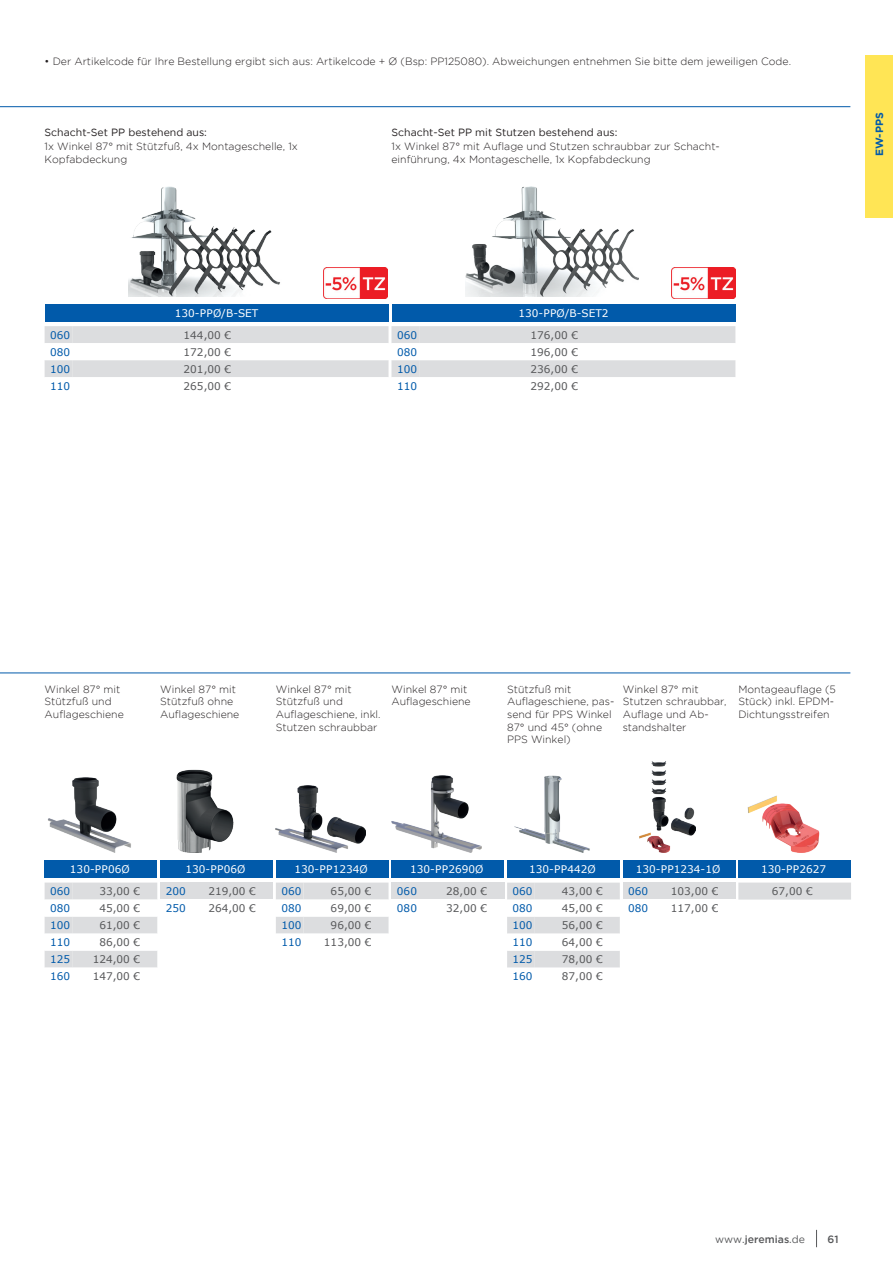
<style>
.page{position:relative;width:893px;height:1263px;background:#fff}
.page>*{position:absolute;margin:0;border:0;box-sizing:border-box;transform-origin:0 0}
.t1{font:300 10.5px/12.6px "Gotham";color:#231f20}
.t2{font:10.5px "Verdana";color:#57585a}
.t3{font:10.5px "Verdana";color:#fff}
.t4{font:10.5px "Verdana";color:#015aaa}
.t5{font:10.5px "Gotham";color:#231f20}
.t6{font:500 10.5px "Gotham";color:#57585a}
.t7{font:700 10.5px "Gotham";color:#015aaa}
.s1{font-weight:400}
</style>
<div class="page">
<hr style="left:0;top:106px;width:850px;height:1px;background:#015aaa">
<div style="left:865px;top:55px;width:28px;height:163px;background:#ffe555"></div>
<hr style="left:0;top:672px;width:850px;height:1px;background:#015aaa">
<svg style="left:816px;top:1230px;width:1px;height:17px"></svg>
<div style="left:45px;top:304px;width:343px;height:18px;background:#015aaa"></div>
<img style="left:129px;top:186px;width:151px;height:110px">
<div style="left:392px;top:304px;width:343px;height:18px;background:#015aaa"></div>
<img style="left:465px;top:186px;width:174px;height:110px">
<svg style="left:45px;top:326px;width:690px;height:51px"></svg>
<img style="left:323px;top:267px;width:64px;height:32px">
<img style="left:672px;top:267px;width:64px;height:32px">
<div style="left:45px;top:861px;width:112px;height:17px;background:#015aaa"></div>
<img style="left:48px;top:777px;width:83px;height:75px">
<svg style="left:45px;top:882px;width:112px;height:86px"></svg>
<div style="left:160px;top:861px;width:113px;height:17px;background:#015aaa"></div>
<img style="left:176px;top:769px;width:58px;height:83px">
<div style="left:160px;top:882px;width:28px;height:17px;background:#dcdddf"></div>
<div style="left:188px;top:882px;width:85px;height:17px;background:#dcdddf"></div>
<div style="left:276px;top:861px;width:113px;height:17px;background:#015aaa"></div>
<img style="left:276px;top:786px;width:90px;height:66px">
<svg style="left:276px;top:882px;width:113px;height:52px"></svg>
<div style="left:391px;top:861px;width:113px;height:17px;background:#015aaa"></div>
<img style="left:391px;top:776px;width:90px;height:76px">
<div style="left:391px;top:882px;width:116px;height:34px;background:linear-gradient(to bottom,#fff,#fff)"></div>
<div style="left:391px;top:882px;width:28px;height:17px;background:#dcdddf"></div>
<div style="left:419px;top:882px;width:85px;height:17px;background:#dcdddf"></div>
<div style="left:391px;top:899px;width:28px;height:17px;background:#fff"></div>
<div style="left:419px;top:899px;width:85px;height:17px;background:#fff"></div>
<div style="left:507px;top:861px;width:113px;height:17px;background:#015aaa"></div>
<img style="left:514px;top:775px;width:76px;height:77px">
<svg style="left:507px;top:883px;width:113px;height:85px"></svg>
<div style="left:623px;top:861px;width:112px;height:17px;background:#015aaa"></div>
<img style="left:640px;top:761px;width:56px;height:91px">
<svg style="left:735px;top:882px;width:1px;height:17px"></svg>
<div style="left:623px;top:882px;width:27px;height:17px;background:#dcdddf"></div>
<div style="left:650px;top:882px;width:85px;height:17px;background:#dcdddf"></div>
<div style="left:738px;top:861px;width:113px;height:17px;background:#015aaa"></div>
<img style="left:747px;top:795px;width:73px;height:57px">
<div style="left:738px;top:882px;width:113px;height:17px;background:#dcdddf"></div>
<p class="t1" style="left:45px;top:55px;width:748px">• Der Artikelcode für Ihre Bestellung ergibt sich aus: Artikelcode + Ø (Bsp: PP125080). Abweichungen entnehmen Sie bitte dem jeweiligen Code.</p>
<p class="t5" style="left:45px;top:126px;width:164px">Schacht-Set PP bestehend aus:</p>
<p class="t5" style="left:391px;top:126px;width:227px">Schacht-Set PP mit Stutzen bestehend aus:</p>
<p class="t1" style="left:45px;top:140px;width:255px">1x Winkel 87° mit Stützfuß, 4x Montageschelle, 1x<br>Kopfabdeckung</p>
<p class="t1" style="left:391px;top:140px;width:330px">1x Winkel 87° mit Auflage und Stutzen schraubbar zur Schacht&shy;einführung, 4x Montageschelle, 1x Kopfabdeckung</p>
<p class="t3" style="left:175px;top:306px;width:85px">130-PPØ/B-SET</p>
<p class="t3" style="left:518px;top:306px;width:92px">130-PPØ/B-SET2</p>
<p class="t4" style="left:50px;top:328px;width:22px">060</p>
<p class="t2" style="left:184px;top:328px;width:49px">144,00 €</p>
<p class="t4" style="left:50px;top:345px;width:22px">080</p>
<p class="t2" style="left:184px;top:345px;width:49px">172,00 €</p>
<p class="t4" style="left:50px;top:362px;width:22px">100</p>
<p class="t2" style="left:184px;top:362px;width:49px">201,00 €</p>
<p class="t4" style="left:50px;top:379px;width:22px">110</p>
<p class="t2" style="left:184px;top:379px;width:49px">265,00 €</p>
<p class="t4" style="left:397px;top:328px;width:22px">060</p>
<p class="t2" style="left:530px;top:328px;width:49px">176,00 €</p>
<p class="t4" style="left:397px;top:345px;width:22px">080</p>
<p class="t2" style="left:530px;top:345px;width:49px">196,00 €</p>
<p class="t4" style="left:397px;top:362px;width:22px">100</p>
<p class="t2" style="left:530px;top:362px;width:49px">236,00 €</p>
<p class="t4" style="left:397px;top:379px;width:22px">110</p>
<p class="t2" style="left:530px;top:379px;width:49px">292,00 €</p>
<p class="t7" style="left:872px;top:156px;width:45px;rotate:-90deg">EW-PPS</p>
<p class="t1" style="left:45px;top:682px;width:81px">Winkel 87° mit<br>Stützfuß und<br>Auflageschiene</p>
<p class="t1" style="left:160px;top:682px;width:81px">Winkel 87° mit<br>Stützfuß ohne<br>Auflageschiene</p>
<p class="t1" style="left:276px;top:682px;width:106px">Winkel 87° mit<br>Stützfuß und<br>Auflageschiene, inkl.<br>Stutzen schraubbar</p>
<p class="t1" style="left:391px;top:682px;width:81px">Winkel 87° mit<br>Auflageschiene</p>
<p class="t1" style="left:507px;top:682px;width:109px">Stützfuß mit<br>Auflageschiene, pas&shy;send für PPS Winkel<br>87° und 45° (ohne<br>PPS Winkel)</p>
<p class="t1" style="left:623px;top:682px;width:105px">Winkel 87° mit<br>Stutzen schraubbar,<br>Auflage und Ab&shy;standshalter</p>
<p class="t1" style="left:738px;top:682px;width:99px">Montageauflage (5<br>Stück) inkl. EPDM-<br>Dichtungsstreifen</p>
<p class="t3" style="left:70px;top:862px;width:61px">130-PP06Ø</p>
<p class="t4" style="left:50px;top:884px;width:22px">060</p>
<p class="t2" style="left:99px;top:884px;width:42px">33,00 €</p>
<p class="t4" style="left:50px;top:901px;width:22px">080</p>
<p class="t2" style="left:99px;top:901px;width:42px">45,00 €</p>
<p class="t4" style="left:50px;top:918px;width:22px">100</p>
<p class="t2" style="left:99px;top:918px;width:42px">61,00 €</p>
<p class="t4" style="left:50px;top:935px;width:22px">110</p>
<p class="t2" style="left:99px;top:935px;width:42px">86,00 €</p>
<p class="t4" style="left:50px;top:952px;width:22px">125</p>
<p class="t2" style="left:93px;top:952px;width:49px">124,00 €</p>
<p class="t4" style="left:50px;top:969px;width:22px">160</p>
<p class="t2" style="left:93px;top:969px;width:49px">147,00 €</p>
<p class="t3" style="left:186px;top:862px;width:61px">130-PP06Ø</p>
<p class="t4" style="left:166px;top:884px;width:22px">200</p>
<p class="t2" style="left:208px;top:884px;width:49px">219,00 €</p>
<p class="t4" style="left:166px;top:901px;width:22px">250</p>
<p class="t2" style="left:208px;top:901px;width:49px">264,00 €</p>
<p class="t3" style="left:295px;top:862px;width:75px">130-PP1234Ø</p>
<p class="t4" style="left:281px;top:884px;width:22px">060</p>
<p class="t2" style="left:331px;top:884px;width:42px">65,00 €</p>
<p class="t4" style="left:281px;top:901px;width:22px">080</p>
<p class="t2" style="left:331px;top:901px;width:42px">69,00 €</p>
<p class="t4" style="left:281px;top:918px;width:22px">100</p>
<p class="t2" style="left:331px;top:918px;width:42px">96,00 €</p>
<p class="t4" style="left:281px;top:935px;width:22px">110</p>
<p class="t2" style="left:324px;top:935px;width:49px">113,00 €</p>
<p class="t3" style="left:410px;top:862px;width:75px">130-PP2690Ø</p>
<p class="t4" style="left:397px;top:884px;width:22px">060</p>
<p class="t2" style="left:446px;top:884px;width:42px">28,00 €</p>
<p class="t4" style="left:397px;top:901px;width:22px">080</p>
<p class="t2" style="left:446px;top:901px;width:42px">32,00 €</p>
<p class="t3" style="left:529px;top:862px;width:68px">130-PP442Ø</p>
<p class="t4" style="left:513px;top:884px;width:22px">060</p>
<p class="t2" style="left:562px;top:884px;width:42px">43,00 €</p>
<p class="t4" style="left:513px;top:901px;width:22px">080</p>
<p class="t2" style="left:562px;top:901px;width:42px">45,00 €</p>
<p class="t4" style="left:513px;top:918px;width:22px">100</p>
<p class="t2" style="left:562px;top:918px;width:42px">56,00 €</p>
<p class="t4" style="left:513px;top:935px;width:22px">110</p>
<p class="t2" style="left:562px;top:935px;width:42px">64,00 €</p>
<p class="t4" style="left:513px;top:952px;width:22px">125</p>
<p class="t2" style="left:562px;top:952px;width:42px">78,00 €</p>
<p class="t4" style="left:513px;top:969px;width:22px">160</p>
<p class="t2" style="left:562px;top:969px;width:42px">87,00 €</p>
<p class="t3" style="left:636px;top:862px;width:86px">130-PP1234-1Ø</p>
<p class="t4" style="left:628px;top:884px;width:22px">060</p>
<p class="t2" style="left:671px;top:884px;width:49px">103,00 €</p>
<p class="t4" style="left:628px;top:901px;width:22px">080</p>
<p class="t2" style="left:671px;top:901px;width:49px">117,00 €</p>
<p class="t3" style="left:761px;top:862px;width:66px">130-PP2627</p>
<p class="t2" style="left:772px;top:884px;width:42px">67,00 €</p>
<p class="t6" style="left:715px;top:1232px;width:91px"><span class="s1">www.</span>jeremias<span class="s1">.de</span></p>
<p class="t6" style="left:827px;top:1232px;width:13px">61</p>
</div>
